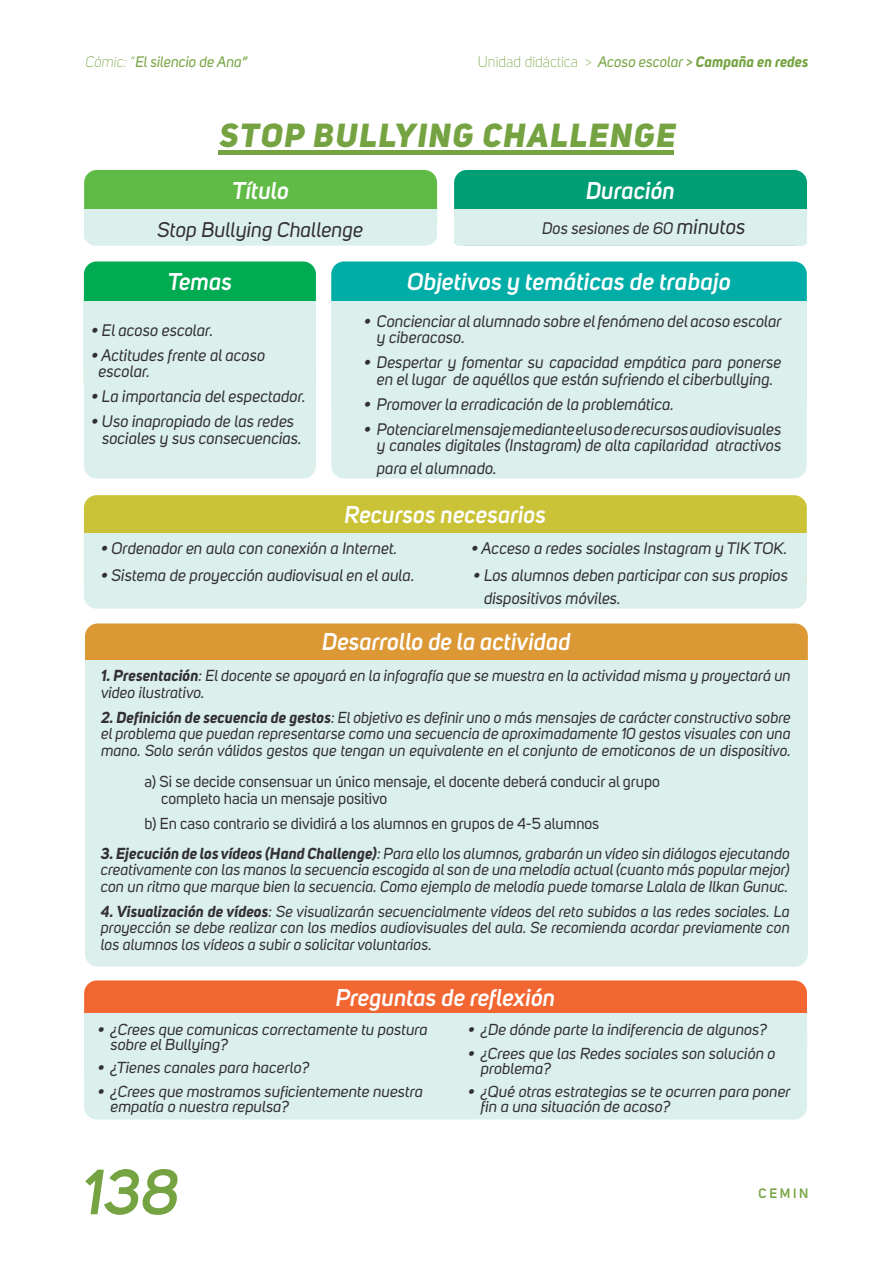
<style>
.page{position:relative;width:893px;height:1263px;background:#fff}
.page>*{position:absolute;margin:0;border:0;box-sizing:border-box;transform-origin:0 0}
.t1{font:italic 600 63px "Uni Sans";color:#75a341}
.t2{font:italic 800 33px "Uni Sans";letter-spacing:.05em;color:#75a341}
.t3{font:italic 600 24px "Uni Sans";color:#fff}
.t4{font:italic 21px "Uni Sans";color:#322f35}
.t5{font:italic 16.5px/16.5px "Uni Sans";color:#322f35}
.t6{font:italic 15.75px/16.5px "Uni Sans";color:#322f35}
.t7{font:15.75px/16.5px "Uni Sans";color:#322f35}
.t8{font:300 15px "Uni Sans";color:#75a341}
.t9{font:italic 15px "Uni Sans";color:#75a341}
.t10{font:600 13.5px "Uni Sans";letter-spacing:.2em;color:#75a341}
.s1{font-weight:300}
.s2{font-weight:300;font-style:normal}
.s3{font-weight:400;font-style:italic}
.s4{font-weight:700;font-style:italic}
.s5{font-size:21px}
.s6{font-weight:700}
</style>
<div class="page">
<hr style="left:218px;top:151px;width:456px;height:4px;background:#75a341">
<div style="left:84px;top:1020px;width:723px;height:99px;background:#dbefed;border-radius:13px"></div>
<div style="left:84px;top:980px;width:723px;height:83px;background:#f26631;border-radius:13px"></div>
<div style="left:84px;top:1013px;width:723px;height:61px;background:#dbefed"></div>
<div style="left:85px;top:623px;width:723px;height:83px;background:#db9835;border-radius:13px"></div>
<div style="left:85px;top:679px;width:723px;height:288px;background:#dbefed;border-radius:13px"></div>
<div style="left:85px;top:660px;width:723px;height:89px;background:#dbefed"></div>
<div style="left:84px;top:495px;width:723px;height:99px;background:#cac337;border-radius:13px"></div>
<div style="left:84px;top:565px;width:723px;height:44px;background:#dbefed;border-radius:13px"></div>
<div style="left:84px;top:534px;width:723px;height:43px;background:#dbefed"></div>
<div style="left:331px;top:261px;width:476px;height:83px;background:#00ada7;border-radius:13px"></div>
<div style="left:331px;top:367px;width:476px;height:111px;background:#dbefed;border-radius:13px"></div>
<div style="left:331px;top:301px;width:476px;height:106px;background:#dbefed"></div>
<div style="left:84px;top:261px;width:232px;height:133px;background:#00ab51;border-radius:13px"></div>
<div style="left:84px;top:354px;width:232px;height:124px;background:#dbefed;border-radius:13px"></div>
<div style="left:84px;top:301px;width:232px;height:67px;background:#dbefed"></div>
<div style="left:454px;top:170px;width:353px;height:76px;background:#009e74;border-radius:13px"></div>
<div style="left:454px;top:236px;width:353px;height:10px;background:#dbefed;border-radius:5px"></div>
<div style="left:454px;top:209px;width:353px;height:34px;background:#dbefed"></div>
<div style="left:84px;top:170px;width:353px;height:67px;background:#60bb46;border-radius:13px"></div>
<div style="left:84px;top:223px;width:353px;height:23px;background:#dbefed;border-radius:11px"></div>
<div style="left:84px;top:209px;width:353px;height:30px;background:#dbefed"></div>
<p class="t9" style="left:86px;top:53px;width:164px"><span class="s1">Cómic:</span> <span class="s2">“</span>El silencio de Ana”</p>
<p class="t8" style="left:478px;top:53px;width:332px">Unidad didáctica &gt; <span class="s3">Acoso escolar &gt;</span> <span class="s4">Campaña en redes</span></p>
<h2 class="t2" style="left:220px;top:115px;width:458px">STOP BULLYING CHALLENGE</h2>
<h3 class="t3" style="left:232px;top:177px;width:58px">Título</h3>
<h3 class="t3" style="left:586px;top:177px;width:90px">Duración</h3>
<p class="t5" style="left:542px;top:220px;width:205px">Dos sesiones de 60 <span class="s5">minutos</span></p>
<h3 class="t4" style="left:158px;top:217px;width:207px">Stop Bullying Challenge</h3>
<h3 class="t3" style="left:407px;top:267px;width:325px">Objetivos y temáticas de trabajo</h3>
<p class="t5" style="left:377px;top:313px;width:406px;text-indent:-13px">• Concienciar al alumnado sobre el fenómeno del acoso escolar y ciberacoso.</p>
<p class="t5" style="left:364px;top:354px;width:419px;text-align:center">• Despertar y fomentar su capacidad empática para ponerse en el lugar de aquéllos que están sufriendo el ciberbullying.</p>
<p class="t5" style="left:364px;top:396px;width:311px">• Promover la erradicación de la problemática.</p>
<p class="t5" style="left:364px;top:421px;width:419px;text-align:right">• Potenciar el mensaje mediante el uso de recursos audiovisuales y canales digitales (Instagram) de alta capilaridad atractivos</p>
<p class="t5" style="left:377px;top:460px;width:121px">para el alumnado.</p>
<h3 class="t3" style="left:344px;top:500px;width:203px">Recursos necesarios</h3>
<p class="t5" style="left:101px;top:540px;width:298px">• Ordenador en aula con conexión a Internet.</p>
<p class="t5" style="left:101px;top:567px;width:315px">• Sistema de proyección audiovisual en el aula.</p>
<h3 class="t3" style="left:168px;top:268px;width:66px">Temas</h3>
<p class="t5" style="left:92px;top:322px;width:123px">• El acoso escolar.</p>
<p class="t5" style="left:99px;top:347px;width:168px;text-indent:-7px">• Actitudes frente al acoso escolar.</p>
<p class="t5" style="left:92px;top:388px;width:216px">• La importancia del espectador.</p>
<p class="t5" style="left:102px;top:413px;width:201px;text-indent:-10px">• Uso inapropiado de las redes sociales y sus consecuencias.</p>
<p class="t5" style="left:472px;top:540px;width:317px">• Acceso a redes sociales Instagram y TIK TOK.</p>
<p class="t5" style="left:484px;top:564px;width:305px;line-height:22.5px;text-indent:-10px">• Los alumnos deben participar con sus propios dispositivos móviles.</p>
<h3 class="t3" style="left:322px;top:627px;width:250px">Desarrollo de la actividad</h3>
<p class="t6" style="left:101px;top:667px;width:691px"><span class="s6">1. Presentación</span>: El docente se apoyará en la infografía que se muestra en la actividad misma y proyectará un video ilustrativo.</p>
<p class="t6" style="left:101px;top:709px;width:691px;text-align:justify"><span class="s6">2. Definición de secuencia de gestos</span>: El objetivo es definir uno o más mensajes de carácter constructivo sobre el problema que puedan representarse como una secuencia de aproximadamente 10 gestos visuales con una mano. Solo serán válidos gestos que tengan un equivalente en el conjunto de emoticonos de un dispositivo.</p>
<p class="t7" style="left:161px;top:773px;width:500px;text-indent:-17px">a) Si se decide consensuar un único mensaje, el docente deberá conducir al grupo completo hacia un mensaje positivo</p>
<p class="t7" style="left:144px;top:815px;width:456px">b) En caso contrario se dividirá a los alumnos en grupos de 4-5 alumnos</p>
<p class="t6" style="left:101px;top:845px;width:691px;text-align:justify"><span class="s6">3. Ejecución de los vídeos (Hand Challenge)</span>: Para ello los alumnos, grabarán un vídeo sin diálogos ejecutando creativamente con las manos la secuencia escogida al son de una melodía actual (cuanto más popular mejor) con un ritmo que marque bien la secuencia. Como ejemplo de melodía puede tomarse Lalala de Ilkan Gunuc.</p>
<p class="t6" style="left:101px;top:903px;width:690px;text-align:justify"><span class="s6">4. Visualización de vídeos</span>: Se visualizarán secuencialmente vídeos del reto subidos a las redes sociales. La proyección se debe realizar con los medios audiovisuales del aula. Se recomienda acordar previamente con los alumnos los vídeos a subir o solicitar voluntarios.</p>
<h3 class="t3" style="left:336px;top:983px;width:221px">Preguntas de reflexión</h3>
<p class="t6" style="left:110px;top:1022px;width:319px;line-height:15px;text-indent:-13px">• ¿Crees que comunicas correctamente tu postura sobre el Bullying?</p>
<p class="t6" style="left:98px;top:1059px;width:213px">• ¿Tienes canales para hacerlo?</p>
<p class="t6" style="left:110px;top:1084px;width:314px;line-height:15px;text-indent:-13px">• ¿Crees que mostramos suficientemente nuestra empatía o nuestra repulsa?</p>
<p class="t6" style="left:468px;top:1021px;width:301px">• ¿De dónde parte la indiferencia de algunos?</p>
<p class="t6" style="left:481px;top:1045px;width:296px;line-height:15px;text-indent:-13px">• ¿Crees que las Redes sociales son solución o problema?</p>
<p class="t6" style="left:481px;top:1084px;width:311px;line-height:15px;text-indent:-13px">• ¿Qué otras estrategias se te ocurren para poner fin a una situación de acoso?</p>
<h1 class="t1" style="left:83px;top:1155px;width:98px">138</h1>
<p class="t10" style="left:759px;top:1185px;width:51px">CEMIN</p>
</div>
